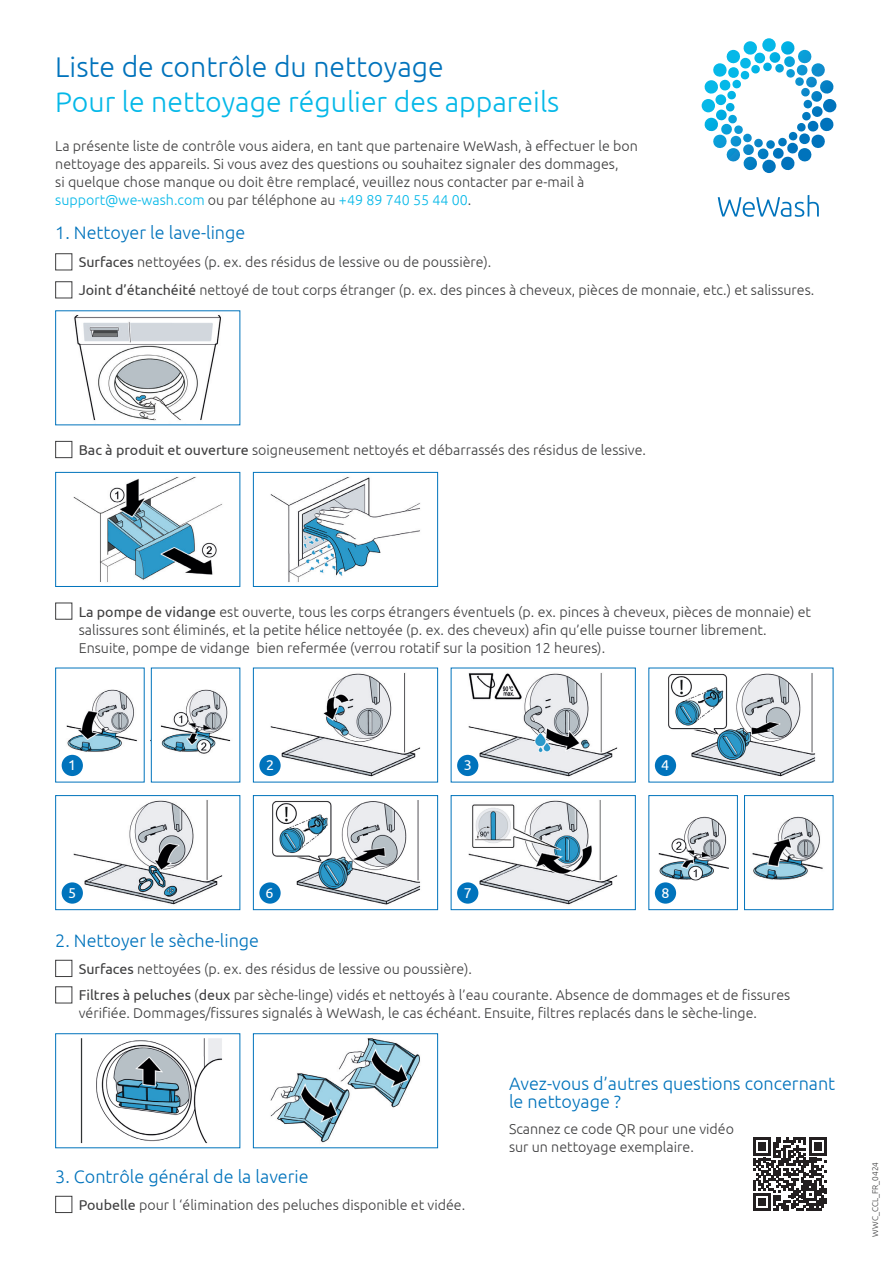
<style>
.page{position:relative;width:893px;height:1263px;background:#fff}
.page>*{position:absolute;margin:0;border:0;box-sizing:border-box;transform-origin:0 0}
.t1{font:300 28.5px "Ubuntu";color:#05b8e8}
.t2{font:300 28.5px "Ubuntu";color:#0073bc}
.t3{font:300 18px/18px "Ubuntu";color:#0073bc}
.t4{font:300 14.25px/18px "Ubuntu";color:#3e3e3f}
.t5{font:14.25px "Ubuntu";color:#fff}
.t6{font:300 8.25px "Ubuntu";color:#3e3e3f}
.s1{color:#05b8e8}
.s2{font-weight:400}
</style>
<div class="page">
<div style="left:55px;top:253px;width:17px;height:17px;border:1px solid #3e3e3f"></div>
<div style="left:55px;top:281px;width:17px;height:17px;border:1px solid #3e3e3f"></div>
<div style="left:55px;top:441px;width:17px;height:17px;border:1px solid #3e3e3f"></div>
<div style="left:55px;top:603px;width:17px;height:17px;border:1px solid #3e3e3f"></div>
<img style="left:74px;top:315px;width:147px;height:106px">
<img style="left:73px;top:477px;width:149px;height:105px">
<div style="left:55px;top:472px;width:185px;height:115px;border:1px solid #0073bc"></div>
<img style="left:270px;top:477px;width:150px;height:105px">
<div style="left:253px;top:472px;width:185px;height:115px;border:1px solid #0073bc"></div>
<img style="left:64px;top:689px;width:73px;height:88px">
<img style="left:160px;top:689px;width:71px;height:65px">
<img style="left:268px;top:672px;width:153px;height:105px">
<div style="left:253px;top:668px;width:185px;height:114px;border:1px solid #0073bc"></div>
<img style="left:466px;top:673px;width:152px;height:104px">
<img style="left:664px;top:673px;width:152px;height:104px">
<img style="left:73px;top:800px;width:150px;height:105px">
<div style="left:55px;top:795px;width:185px;height:115px;border:1px solid #0073bc"></div>
<img style="left:272px;top:800px;width:149px;height:105px">
<div style="left:253px;top:795px;width:185px;height:115px;border:1px solid #0073bc"></div>
<img style="left:468px;top:800px;width:150px;height:105px">
<div style="left:451px;top:795px;width:185px;height:115px;border:1px solid #0073bc"></div>
<img style="left:656px;top:816px;width:73px;height:86px">
<div style="left:648px;top:795px;width:90px;height:115px;border:1px solid #0073bc"></div>
<img style="left:752px;top:816px;width:71px;height:64px">
<div style="left:744px;top:795px;width:89px;height:115px;border:1px solid #0073bc"></div>
<img style="left:80px;top:1038px;width:143px;height:106px">
<div style="left:55px;top:1033px;width:185px;height:115px;border:1px solid #0073bc"></div>
<img style="left:270px;top:1038px;width:150px;height:105px">
<div style="left:253px;top:1033px;width:185px;height:115px;border:1px solid #0073bc"></div>
<svg style="left:718px;top:195px;width:101px;height:22px"></svg>
<svg style="left:712px;top:38px;width:114px;height:52px"></svg>
<div style="left:55px;top:960px;width:17px;height:17px;border:1px solid #3e3e3f"></div>
<div style="left:55px;top:986px;width:17px;height:17px;border:1px solid #3e3e3f"></div>
<div style="left:55px;top:1196px;width:17px;height:17px;border:1px solid #3e3e3f"></div>
<svg style="left:753px;top:1138px;width:73px;height:73px"></svg>
<div style="left:62px;top:755px;width:21px;height:21px;background:#0073bc;border-radius:50%"></div>
<div style="left:62px;top:882px;width:21px;height:22px;background:#0073bc;border-radius:50%"></div>
<div style="left:259px;top:755px;width:22px;height:21px;background:#0073bc;border-radius:50%"></div>
<div style="left:259px;top:882px;width:22px;height:22px;background:#0073bc;border-radius:50%"></div>
<div style="left:457px;top:755px;width:21px;height:21px;background:#0073bc;border-radius:50%"></div>
<div style="left:457px;top:882px;width:21px;height:22px;background:#0073bc;border-radius:50%"></div>
<div style="left:655px;top:755px;width:21px;height:21px;background:#0073bc;border-radius:50%"></div>
<div style="left:655px;top:882px;width:21px;height:22px;background:#0073bc;border-radius:50%"></div>
<h1 class="t2" style="left:55px;top:50px;width:390px">Liste de contrôle du nettoyage</h1>
<h1 class="t1" style="left:55px;top:84px;width:506px">Pour le nettoyage régulier des appareils</h1>
<p class="t4" style="left:55px;top:137px;width:584px">La présente liste de contrôle vous aidera, en tant que partenaire WeWash, à effectuer le bon nettoyage des appareils. Si vous avez des questions ou souhaitez signaler des dommages,<br>si quelque chose manque ou doit être remplacé, veuillez nous contacter par e-mail à <span class="s1">support@we-wash.com</span> ou par téléphone au <span class="s1">+49 89 740 55 44 00</span>.</p>
<p class="t3" style="left:55px;top:223px;width:192px">1. Nettoyer le lave-linge</p>
<p class="t4" style="left:79px;top:248px;width:737px;line-height:28px"><span class="s2">Surfaces</span> nettoyées (p. ex. des résidus de lessive ou de poussière).<br><span class="s2">Joint d’étanchéité</span> nettoyé de tout corps étranger (p. ex. des pinces à cheveux, pièces de monnaie, etc.) et salissures.</p>
<p class="t4" style="left:79px;top:441px;width:569px"><span class="s2">Bac à produit et ouverture</span> soigneusement nettoyés et débarrassés des résidus de lessive.</p>
<p class="t4" style="left:79px;top:602px;width:734px"><span class="s2">La pompe de vidange</span> est ouverte, tous les corps étrangers éventuels (p. ex. pinces à cheveux, pièces de monnaie) et salissures sont éliminés, et la petite hélice nettoyée (p. ex. des cheveux) afin qu’elle puisse tourner librement.<br>Ensuite, pompe de vidange bien refermée (verrou rotatif sur la position 12 heures).</p>
<p class="t5" style="left:68px;top:757px;width:10px">1</p>
<p class="t5" style="left:266px;top:757px;width:10px">2</p>
<p class="t5" style="left:464px;top:757px;width:10px">3</p>
<p class="t5" style="left:661px;top:757px;width:10px">4</p>
<p class="t5" style="left:68px;top:884px;width:10px">5</p>
<p class="t5" style="left:266px;top:884px;width:10px">6</p>
<p class="t5" style="left:464px;top:884px;width:10px">7</p>
<p class="t5" style="left:661px;top:884px;width:10px">8</p>
<p class="t3" style="left:55px;top:931px;width:205px">2. Nettoyer le sèche-linge</p>
<p class="t4" style="left:79px;top:955px;width:713px;line-height:26.5px"><span class="s2">Surfaces</span> nettoyées (p. ex. des résidus de lessive ou poussière).<br><span class="s2">Filtres à peluches</span> (<span class="s2">deux</span> par sèche-linge) vidés et nettoyés à l’eau courante. Absence de dommages et de fissures</p>
<p class="t4" style="left:79px;top:1004px;width:680px">vérifiée. Dommages/fissures signalés à WeWash, le cas échéant. Ensuite, filtres replacés dans le sèche-linge.</p>
<p class="t3" style="left:55px;top:1167px;width:255px">3. Contrôle général de la laverie</p>
<p class="t4" style="left:79px;top:1195px;width:388px"><span class="s2">Poubelle</span> pour l ‘élimination des peluches disponible et vidée.</p>
<p class="t3" style="left:509px;top:1074px;width:328px">Avez-vous d’autres questions concernant le nettoyage ?</p>
<p class="t4" style="left:509px;top:1120px;width:227px">Scannez ce code QR pour une vidéo sur un nettoyage exemplaire.</p>
<p class="t6" style="left:870px;top:1236px;width:76px;rotate:-90deg">WWC_CCL_FR_0424</p>
</div>
